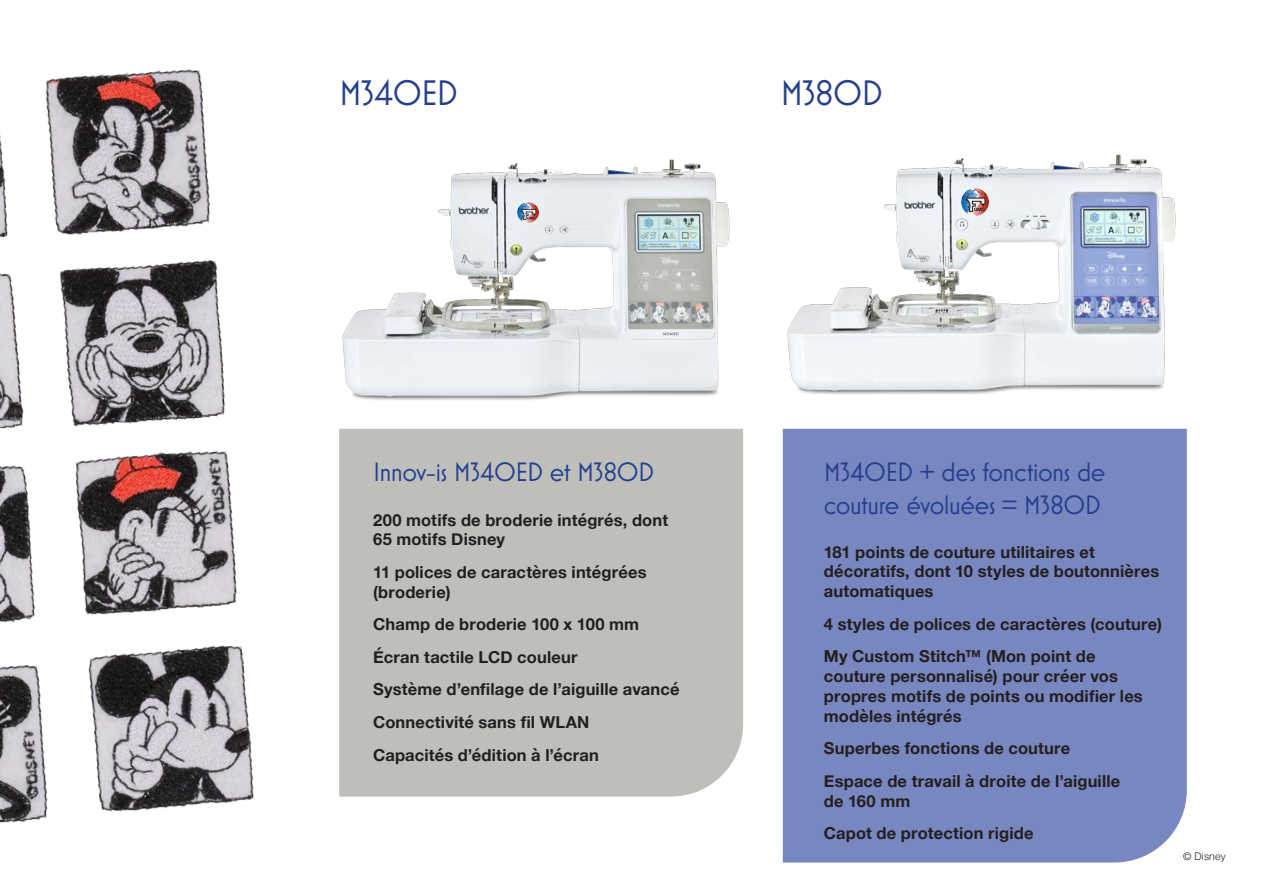
<style>
.page{position:relative;width:1263px;height:893px;background:#fff}
.page>*{position:absolute;margin:0;border:0;box-sizing:border-box;transform-origin:0 0}
.t1{font:36px "Mostra Nuova";letter-spacing:-.02em;color:#253f8e}
.t2{font:27px/32.4px "Mostra Nuova";letter-spacing:-.015em;color:#253f8e}
.t3{font:700 16.5px/19.8px "Helvetica Neue";letter-spacing:.01em;color:#231f20}
.t4{font:300 10.5px "Helvetica Neue";letter-spacing:.02em;color:#231f20}
</style>
<div class="page">
<img style="left:342px;top:159px;width:388px;height:241px">
<img style="left:787px;top:154px;width:389px;height:240px">
<img style="left:53px;top:69px;width:184px;height:546px">
<img style="left:0;top:79px;width:53px;height:544px">
<img style="left:0;top:665px;width:48px;height:158px">
<img style="left:88px;top:645px;width:166px;height:167px">
<div style="left:339px;top:429px;width:404px;height:368px;background:#bebfbb"></div>
<div style="left:783px;top:429px;width:404px;height:433px;background:#7887c0"></div>
<img style="left:518px;top:202px;width:20px;height:21px">
<img style="left:962px;top:189px;width:27px;height:27px">
<p class="t1" style="left:339px;top:72px;width:120px">M340ED</p>
<p class="t1" style="left:780px;top:72px;width:104px">M380D</p>
<p class="t2" style="left:373px;top:455px;width:283px">Innov-is M340ED et M380D</p>
<p class="t2" style="left:824px;top:455px;width:283px">M340ED + des fonctions de couture évoluées = M380D</p>
<p class="t3" style="left:373px;top:510px;width:296px">200 motifs de broderie intégrés, dont<br>65 motifs Disney</p>
<p class="t3" style="left:373px;top:563px;width:275px">11 polices de caractères intégrées (broderie)</p>
<p class="t3" style="left:373px;top:615px;width:268px">Champ de broderie 100 x 100 mm</p>
<p class="t3" style="left:373px;top:648px;width:206px">Écran tactile LCD couleur</p>
<p class="t3" style="left:373px;top:680px;width:308px">Système d’enfilage de l’aiguille avancé</p>
<p class="t3" style="left:373px;top:713px;width:218px">Connectivité sans fil WLAN</p>
<p class="t3" style="left:373px;top:745px;width:227px">Capacités d’édition à l’écran</p>
<p class="t3" style="left:824px;top:542px;width:337px">181 points de couture utilitaires et décoratifs, dont 10 styles de boutonnières automatiques</p>
<p class="t3" style="left:824px;top:614px;width:339px">4 styles de polices de caractères (couture)</p>
<p class="t3" style="left:824px;top:647px;width:320px">My Custom Stitch™ (Mon point de couture personnalisé) pour créer vos propres motifs de points ou modifier les modèles intégrés</p>
<p class="t3" style="left:824px;top:739px;width:248px">Superbes fonctions de couture</p>
<p class="t3" style="left:824px;top:771px;width:298px">Espace de travail à droite de l’aiguille de 160 mm</p>
<p class="t3" style="left:824px;top:824px;width:211px">Capot de protection rigide</p>
<p class="t4" style="left:1183px;top:848px;width:44px">© Disney</p>
</div>
